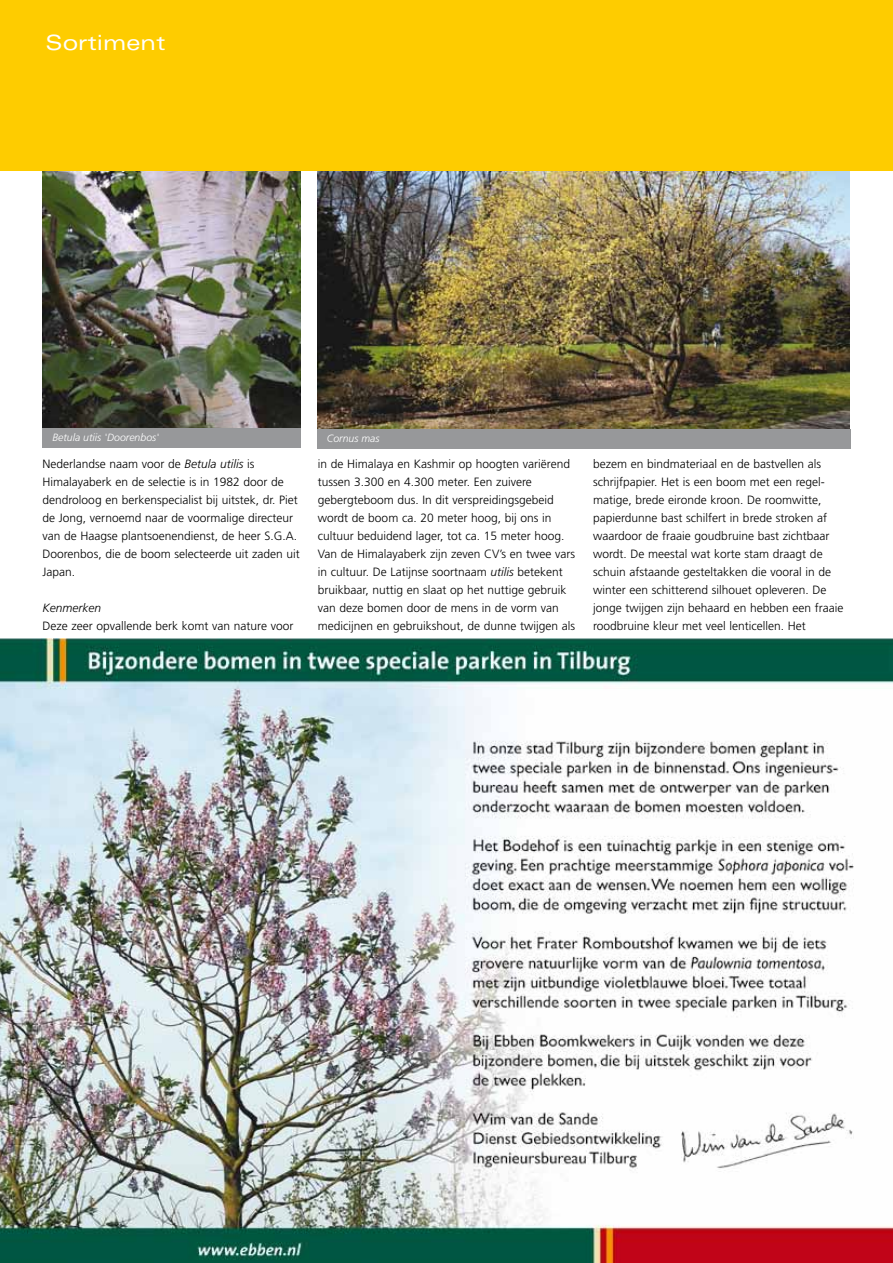
<style>
.page{position:relative;width:893px;height:1263px;background:#fff}
.page>*{position:absolute;margin:0;border:0;box-sizing:border-box;transform-origin:0 0}
.t1{font:expanded 21px "Univers";color:#fff}
.t2{font:300 12px/18px "Frutiger";color:#000}
.t3{font:italic 300 12px "Frutiger";color:#000}
.t4{font:italic 300 10.5px "Frutiger";color:#fff}
.s1{font-style:italic}
</style>
<div class="page">
<img style="left:43px;top:170px;width:258px;height:258px">
<div style="left:43px;top:428px;width:258px;height:19px;background:#97989a"></div>
<img style="left:317px;top:170px;width:533px;height:259px">
<div style="left:0;top:0;width:893px;height:170px;background:#fecc00"></div>
<div style="left:317px;top:429px;width:533px;height:19px;background:#97989a"></div>
<img style="left:0;top:639px;width:893px;height:624px">
<h1 class="t1" style="left:46px;top:30px;width:121px">Sortiment</h1>
<p class="t4" style="left:52px;top:432px;width:108px">Betula utiis 'Doorenbos'</p>
<p class="t2" style="left:43px;top:455px;width:259px">Nederlandse naam voor de <span class="s1">Betula utilis</span> is Himalayaberk en de selectie is in 1982 door de dendroloog en berkenspecialist bij uitstek, dr. Piet de Jong, vernoemd naar de voormalige directeur van de Haagse plantsoenendienst, de heer S.G.A.<br>Doorenbos, die de boom selecteerde uit zaden uit Japan.</p>
<p class="t3" style="left:43px;top:601px;width:60px">Kenmerken</p>
<p class="t2" style="left:43px;top:617px;width:252px">Deze zeer opvallende berk komt van nature voor</p>
<p class="t4" style="left:327px;top:433px;width:54px">Cornus mas</p>
<p class="t2" style="left:318px;top:455px;width:259px">in de Himalaya en Kashmir op hoogten variërend tussen 3.300 en 4.300 meter. Een zuivere gebergteboom dus. In dit verspreidingsgebeid wordt de boom ca. 20 meter hoog, bij ons in cultuur beduidend lager, tot ca. 15 meter hoog.<br>Van de Himalayaberk zijn zeven CV’s en twee vars in cultuur. De Latijnse soortnaam <span class="s1">utilis</span> betekent bruikbaar, nuttig en slaat op het nuttige gebruik van deze bomen door de mens in de vorm van medicijnen en gebruikshout, de dunne twijgen als</p>
<p class="t2" style="left:593px;top:455px;width:252px">bezem en bindmateriaal en de bastvellen als schrijfpapier. Het is een boom met een regel&shy;matige, brede eironde kroon. De roomwitte, papierdunne bast schilfert in brede stroken af waardoor de fraaie goudbruine bast zichtbaar wordt. De meestal wat korte stam draagt de schuin afstaande gesteltakken die vooral in de winter een schitterend silhouet opleveren. De jonge twijgen zijn behaard en hebben een fraaie roodbruine kleur met veel lenticellen. Het</p>
</div>
